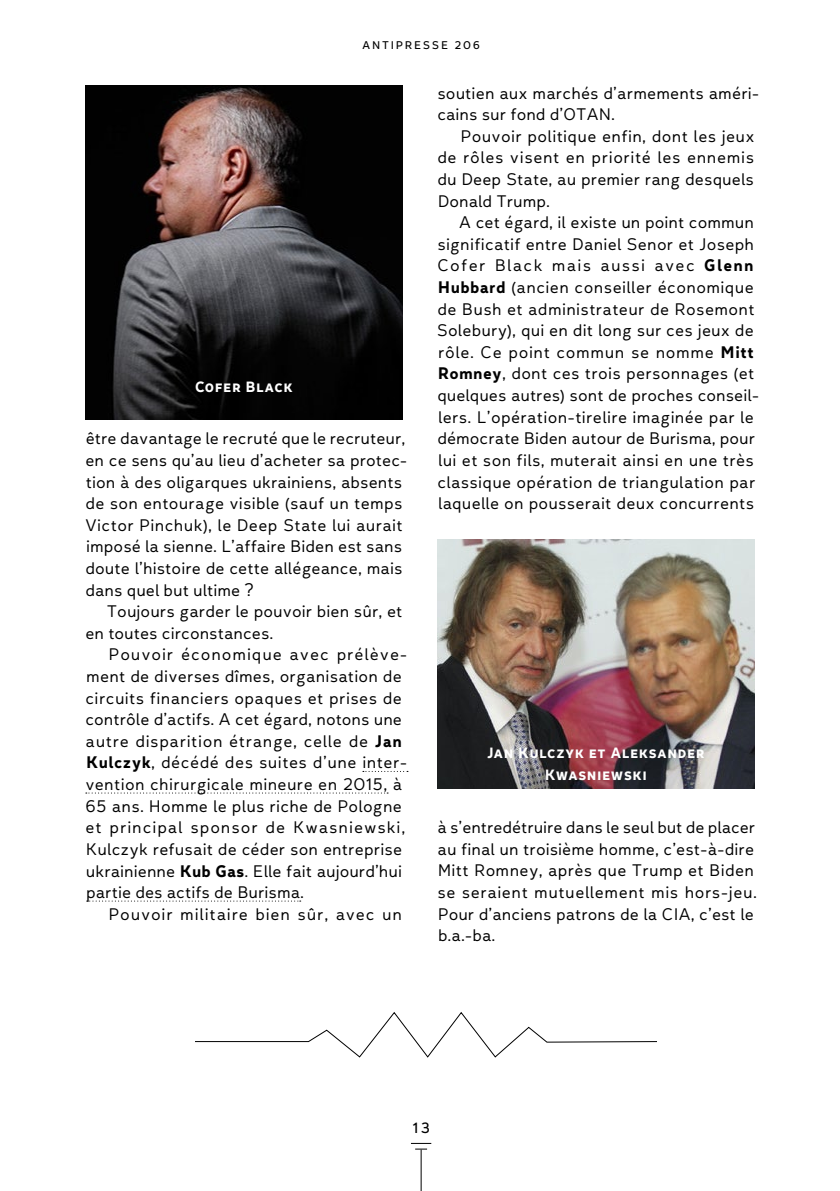
<style>
.page{position:relative;width:840px;height:1191px;background:#fff}
.page>*{position:absolute;margin:0;border:0;box-sizing:border-box;transform-origin:0 0}
.Texte_petit{font:300 18px/21.6px "Leto Text Sans";letter-spacing:.01em;color:#000}
.Texte_petit-2{font:300 18px "Leto Text Sans";letter-spacing:.045em;color:#000}
.Légende{font:700 16px/22.4px "Leto Text Sans";letter-spacing:.03em;color:#fff;text-align:center}
.t1{font:16px "Leto Text Sans";color:#000}
.t2{font:12px "Leto Text Sans";letter-spacing:.145em;color:#000}
.s1{font-weight:700}
</style>
<div class="page">
<hr style="left:420px;top:1149px;width:1px;height:42px;background:#000">
<svg style="left:411px;top:1142px;width:20px;height:7px"></svg>
<svg style="left:363px;top:771px;width:45px;height:1px"></svg>
<svg style="left:86px;top:792px;width:302px;height:1px"></svg>
<svg style="left:87px;top:900px;width:213px;height:1px"></svg>
<img style="left:85px;top:85px;width:318px;height:334px">
<img style="left:437px;top:539px;width:317px;height:249px">
<svg style="left:195px;top:1012px;width:462px;height:46px"></svg>
<p class="t2" style="left:362px;top:38px;width:119px">ANTIPRESSE 206</p>
<p class="Légende" style="left:195px;top:376px;width:99px">Cofer Black</p>
<p class="Texte_petit" style="left:85px;top:428px;width:324px">être davantage le recruté que le recruteur, en ce sens qu’au lieu d’acheter sa protec&shy;tion à des oligarques ukrainiens, absents de son entourage visible (sauf un temps Victor Pinchuk), le Deep State lui aurait imposé la sienne. L’affaire Biden est sans doute l’histoire de cette allégeance, mais dans quel but ultime ?</p>
<p class="Texte_petit" style="left:85px;top:600px;width:318px;text-indent:21px">Toujours garder le pouvoir bien sûr, et en toutes circonstances.</p>
<p class="Texte_petit" style="left:85px;top:644px;width:324px;text-indent:23px">Pouvoir économique avec prélève&shy;ment de diverses dîmes, organisation de circuits financiers opaques et prises de contrôle d’actifs. A cet égard, notons une autre disparition étrange, celle de <span class="s1">Jan Kulczyk</span>, décédé des suites d’une inter&shy;vention chirurgicale mineure en 2015, à 65 ans. Homme le plus riche de Pologne et principal sponsor de Kwasniewski, Kulczyk refusait de céder son entreprise ukrainienne <span class="s1">Kub Gas</span>. Elle fait aujourd’hui partie des actifs de Burisma.</p>
<p class="Texte_petit-2" style="left:108px;top:902px;width:295px">Pouvoir militaire bien sûr, avec un</p>
<p class="Texte_petit" style="left:437px;top:82px;width:323px">soutien aux marchés d’armements améri&shy;cains sur fond d’OTAN.</p>
<p class="Texte_petit" style="left:437px;top:125px;width:319px;text-align:justify;text-indent:23px">Pouvoir politique enfin, dont les jeux de rôles visent en priorité les ennemis du Deep State, au premier rang desquels Donald Trump.</p>
<p class="Texte_petit" style="left:436px;top:212px;width:324px;text-indent:22px">A cet égard, il existe un point commun significatif entre Daniel Senor et Joseph Cofer Black mais aussi avec <span class="s1">Glenn Hubbard</span> (ancien conseiller économique de Bush et administrateur de Rosemont Solebury), qui en dit long sur ces jeux de rôle. Ce point commun se nomme <span class="s1">Mitt Romney</span>, dont ces trois personnages (et quelques autres) sont de proches conseil&shy;lers. L’opération-tirelire imaginée par le démocrate Biden autour de Burisma, pour lui et son fils, muterait ainsi en une très classique opération de triangulation par laquelle on pousserait deux concurrents</p>
<p class="Légende" style="left:487px;top:741px;width:219px">Jan Kulczyk et Aleksander<br>Kwasniewski</p>
<p class="Texte_petit" style="left:437px;top:816px;width:321px">à s’entredétruire dans le seul but de placer au final un troisième homme, c’est-à-dire Mitt Romney, après que Trump et Biden se seraient mutuellement mis hors-jeu.<br>Pour d’anciens patrons de la CIA, c’est le b.a.-ba.</p>
<p class="t1" style="left:412px;top:1118px;width:19px">13</p>
</div>
